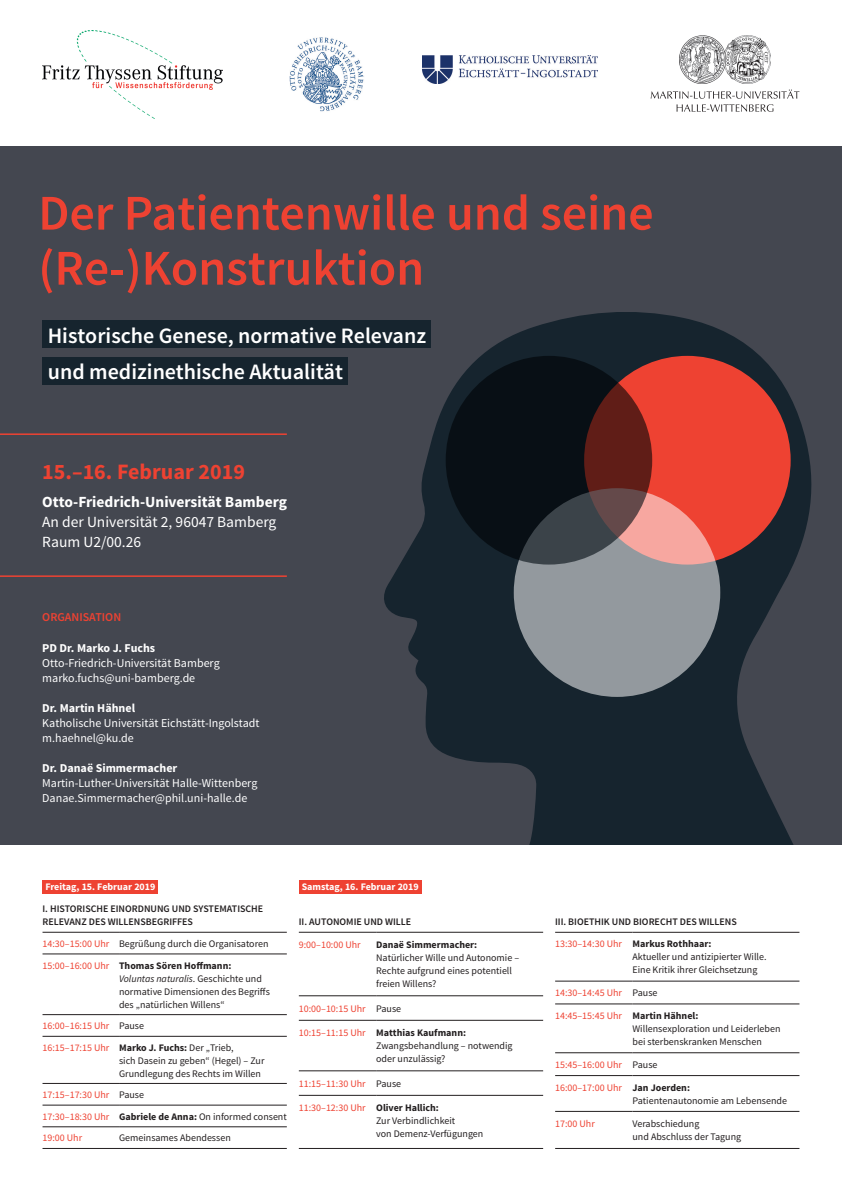
<style>
.page{position:relative;width:842px;height:1191px;background:#fff}
.page>*{position:absolute;margin:0;border:0;box-sizing:border-box;transform-origin:0 0}
.t1{font:600 50px/55px "Source Sans Pro";color:#ee4232}
.t2{font:600 22px "Source Sans Pro";color:#fff}
.t3{font:700 22px "Source Sans Pro";color:#ee4232}
.t4{font:15.5px/20px "Source Sans Pro";color:#fff}
.t5{font:700 15.5px "Source Sans Pro";color:#fff}
.t6{font:12px/15px "Source Sans Pro";color:#fff}
.t7{font:700 12px "Source Sans Pro";color:#fff}
.t8{font:600 12px "Source Sans Pro";color:#ee4232}
.t9{font:10px/13px "Source Sans Pro";color:#231f20}
.t10{font:10px/21.7px "Source Sans Pro";color:#ee4232}
.t11{font:600 10px/13px "Source Sans Pro";color:#231f20}
.t12{font:700 10px "Source Sans Pro";color:#fff}
.t13{font:700 10px "Source Sans Pro";color:#231f20}
.s1{color:#ee4232}
.s2{font-weight:700}
.s3{font-style:italic}
.s4{color:#231f20}
.s5{font-weight:700;color:#231f20}
</style>
<div class="page">
<div style="left:0;top:146px;width:842px;height:698px;background:#444750"></div>
<svg style="left:381px;top:312px;width:431px;height:532px;fill:#16242e"></svg>
<div style="left:584px;top:356px;width:207px;height:208px;background:#ee4232;border-radius:50%"></div>
<svg style="left:514px;top:488px;width:206px;height:209px;background:#a19a9d"></svg>
<svg style="left:446px;top:356px;width:206px;height:208px;background:#211a1e"></svg>
<img style="left:43px;top:31px;width:180px;height:87px">
<img style="left:289px;top:37px;width:75px;height:75px">
<img style="left:422px;top:55px;width:175px;height:29px">
<div style="left:43px;top:357px;width:305px;height:27px;background:#16242e"></div>
<div style="left:43px;top:321px;width:388px;height:27px;background:#16242e"></div>
<hr style="left:0;top:433px;width:287px;height:2px;background:#ee4232">
<hr style="left:43px;top:953px;width:76px;height:1px;background:#231f20">
<hr style="left:119px;top:953px;width:168px;height:1px;background:#231f20">
<hr style="left:43px;top:1014px;width:76px;height:1px;background:#231f20">
<hr style="left:119px;top:1014px;width:168px;height:1px;background:#231f20">
<hr style="left:43px;top:1036px;width:76px;height:1px;background:#231f20">
<hr style="left:119px;top:1036px;width:168px;height:1px;background:#231f20">
<hr style="left:43px;top:1083px;width:76px;height:1px;background:#231f20">
<hr style="left:119px;top:1083px;width:168px;height:1px;background:#231f20">
<hr style="left:43px;top:1105px;width:76px;height:1px;background:#231f20">
<hr style="left:119px;top:1105px;width:168px;height:1px;background:#231f20">
<hr style="left:43px;top:1126px;width:76px;height:1px;background:#231f20">
<hr style="left:119px;top:1126px;width:168px;height:1px;background:#231f20">
<hr style="left:43px;top:931px;width:76px;height:1px;background:#231f20">
<hr style="left:119px;top:931px;width:168px;height:1px;background:#231f20">
<div style="left:43px;top:880px;width:115px;height:13px;background:#ee4232"></div>
<hr style="left:299px;top:995px;width:77px;height:1px;background:#231f20">
<hr style="left:376px;top:995px;width:167px;height:1px;background:#231f20">
<hr style="left:299px;top:1020px;width:77px;height:1px;background:#231f20">
<hr style="left:376px;top:1020px;width:167px;height:1px;background:#231f20">
<hr style="left:299px;top:1070px;width:77px;height:1px;background:#231f20">
<hr style="left:376px;top:1070px;width:167px;height:1px;background:#231f20">
<hr style="left:299px;top:1095px;width:77px;height:1px;background:#231f20">
<hr style="left:376px;top:1095px;width:167px;height:1px;background:#231f20">
<hr style="left:299px;top:931px;width:77px;height:1px;background:#231f20">
<hr style="left:376px;top:931px;width:167px;height:1px;background:#231f20">
<div style="left:299px;top:880px;width:123px;height:13px;background:#ee4232"></div>
<hr style="left:555px;top:981px;width:77px;height:1px;background:#231f20">
<hr style="left:632px;top:981px;width:167px;height:1px;background:#231f20">
<hr style="left:555px;top:1003px;width:77px;height:1px;background:#231f20">
<hr style="left:632px;top:1003px;width:167px;height:1px;background:#231f20">
<hr style="left:555px;top:1052px;width:77px;height:1px;background:#231f20">
<hr style="left:632px;top:1052px;width:167px;height:1px;background:#231f20">
<hr style="left:555px;top:1075px;width:77px;height:1px;background:#231f20">
<hr style="left:632px;top:1075px;width:167px;height:1px;background:#231f20">
<hr style="left:555px;top:1111px;width:77px;height:1px;background:#231f20">
<hr style="left:632px;top:1111px;width:167px;height:1px;background:#231f20">
<hr style="left:555px;top:931px;width:77px;height:1px;background:#231f20">
<hr style="left:632px;top:931px;width:167px;height:1px;background:#231f20">
<hr style="left:0;top:575px;width:287px;height:2px;background:#ee4232">
<svg style="left:651px;top:90px;width:148px;height:22px"></svg>
<img style="left:679px;top:36px;width:92px;height:47px">
<hr style="left:43px;top:1148px;width:244px;height:1px;background:#231f20">
<hr style="left:299px;top:1148px;width:244px;height:1px;background:#231f20">
<hr style="left:555px;top:1148px;width:244px;height:1px;background:#231f20">
<h1 class="t1" style="left:38px;top:187px;width:617px">Der Patientenwille und seine (Re-)Konstruktion</h1>
<h2 class="t2" style="left:48px;top:321px;width:380px">Historische Genese, normative Relevanz</h2>
<h2 class="t2" style="left:48px;top:358px;width:297px">und medizinethische Aktualität</h2>
<h2 class="t3" style="left:42px;top:457px;width:204px">15.–16. Februar 2019</h2>
<h3 class="t5" style="left:42px;top:492px;width:246px">Otto-Friedrich-Universität Bamberg</h3>
<h3 class="t4" style="left:42px;top:512px;width:236px">An der Universität 2, 96047 Bamberg<br>Raum U2/00.26</h3>
<p class="t8" style="left:42px;top:610px;width:80px">ORGANISATION</p>
<p class="t7" style="left:42px;top:640px;width:114px">PD Dr. Marko J. Fuchs</p>
<p class="t6" style="left:42px;top:655px;width:179px">Otto-Friedrich-Universität Bamberg marko.fuchs@uni-bamberg.de</p>
<p class="t7" style="left:42px;top:700px;width:94px">Dr. Martin Hähnel</p>
<p class="t6" style="left:42px;top:715px;width:219px">Katholische Universität Eichstätt-Ingolstadt m.haehnel@ku.de</p>
<p class="t7" style="left:42px;top:760px;width:137px">Dr. Danaë Simmermacher</p>
<p class="t6" style="left:42px;top:775px;width:217px">Martin-Luther-Universität Halle-Wittenberg<br>Danae.Simmermacher@phil.uni-halle.de</p>
<p class="t12" style="left:45px;top:880px;width:112px">Freitag, 15. Februar 2019</p>
<p class="t11" style="left:43px;top:902px;width:222px">I. HISTORISCHE EINORDNUNG UND SYSTEMATISCHE<br>RELEVANZ DES WILLENSBEGRIFFES</p>
<p class="t9" style="left:43px;top:932px;width:227px;line-height:21.7px"><span class="s1">14:30–15:00 Uhr</span> Begrüßung durch die Organisatoren<br><span class="s1">15:00–16:00 Uhr</span> <span class="s2">Thomas Sören Hoffmann:</span></p>
<p class="t9" style="left:119px;top:972px;width:152px"><span class="s3">Voluntas naturalis</span>. Geschichte und normative Dimensionen des Begriffs des „natürlichen Willens“</p>
<p class="t10" style="left:43px;top:1015px;width:193px">16:00–16:15 Uhr <span class="s4">Pause<br></span>16:15–17:15 Uhr <span class="s5">Marko J. Fuchs:</span> <span class="s4">Der „Trieb,</span></p>
<p class="t9" style="left:119px;top:1054px;width:147px">sich Dasein zu geben“ (Hegel) – Zur<br>Grundlegung des Rechts im Willen</p>
<p class="t10" style="left:43px;top:1084px;width:246px">17:15–17:30 Uhr <span class="s4">Pause<br></span>17:30–18:30 Uhr <span class="s5">Gabriele de Anna:</span> <span class="s4">On informed consent<br></span>19:00 Uhr</p>
<p class="t9" style="left:119px;top:1131px;width:113px">Gemeinsames Abendessen</p>
<p class="t12" style="left:302px;top:880px;width:119px">Samstag, 16. Februar 2019</p>
<p class="t11" style="left:299px;top:915px;width:114px">II. AUTONOMIE UND WILLE</p>
<p class="t10" style="left:299px;top:934px;width:63px">9:00–10:00 Uhr</p>
<p class="t13" style="left:376px;top:938px;width:103px">Danaë Simmermacher:</p>
<p class="t9" style="left:376px;top:951px;width:144px">Natürlicher Wille und Autonomie –<br>Rechte aufgrund eines potentiell freien Willens?</p>
<p class="t10" style="left:299px;top:997px;width:104px">10:00–10:15 Uhr <span class="s4">Pause</span></p>
<p class="t9" style="left:376px;top:1026px;width:138px;text-indent:-77px"><span class="s1">10:15–11:15 Uhr</span> <span class="s2">Matthias Kaufmann:<br></span>Zwangsbehandlung – notwendig oder unzulässig?</p>
<p class="t10" style="left:299px;top:1072px;width:104px">11:15–11:30 Uhr <span class="s4">Pause</span></p>
<p class="t9" style="left:376px;top:1101px;width:109px;text-indent:-77px"><span class="s1">11:30–12:30 Uhr</span> <span class="s2">Oliver Hallich:<br></span>Zur Verbindlichkeit<br>von Demenz-Verfügungen</p>
<p class="t11" style="left:555px;top:915px;width:183px">III. BIOETHIK UND BIORECHT DES WILLENS</p>
<p class="t9" style="left:632px;top:937px;width:136px;text-indent:-77px"><span class="s1">13:30–14:30 Uhr</span> <span class="s2">Markus Rothhaar:<br></span>Aktueller und antizipierter Wille.<br>Eine Kritik ihrer Gleichsetzung</p>
<p class="t10" style="left:555px;top:982px;width:104px">14:30–14:45 Uhr <span class="s4">Pause</span></p>
<p class="t9" style="left:632px;top:1009px;width:150px;text-indent:-77px"><span class="s1">14:45–15:45 Uhr</span> <span class="s2">Martin Hähnel:<br></span>Willensexploration und Leiderleben bei sterbenskranken Menschen</p>
<p class="t10" style="left:555px;top:1054px;width:104px">15:45–16:00 Uhr <span class="s4">Pause</span></p>
<p class="t9" style="left:632px;top:1081px;width:156px;text-indent:-77px"><span class="s1">16:00–17:00 Uhr</span> <span class="s2">Jan Joerden:<br></span>Patientenautonomie am Lebensende</p>
<p class="t10" style="left:555px;top:1112px;width:41px">17:00 Uhr</p>
<p class="t9" style="left:632px;top:1117px;width:110px">Verabschiedung<br>und Abschluss der Tagung</p>
</div>
